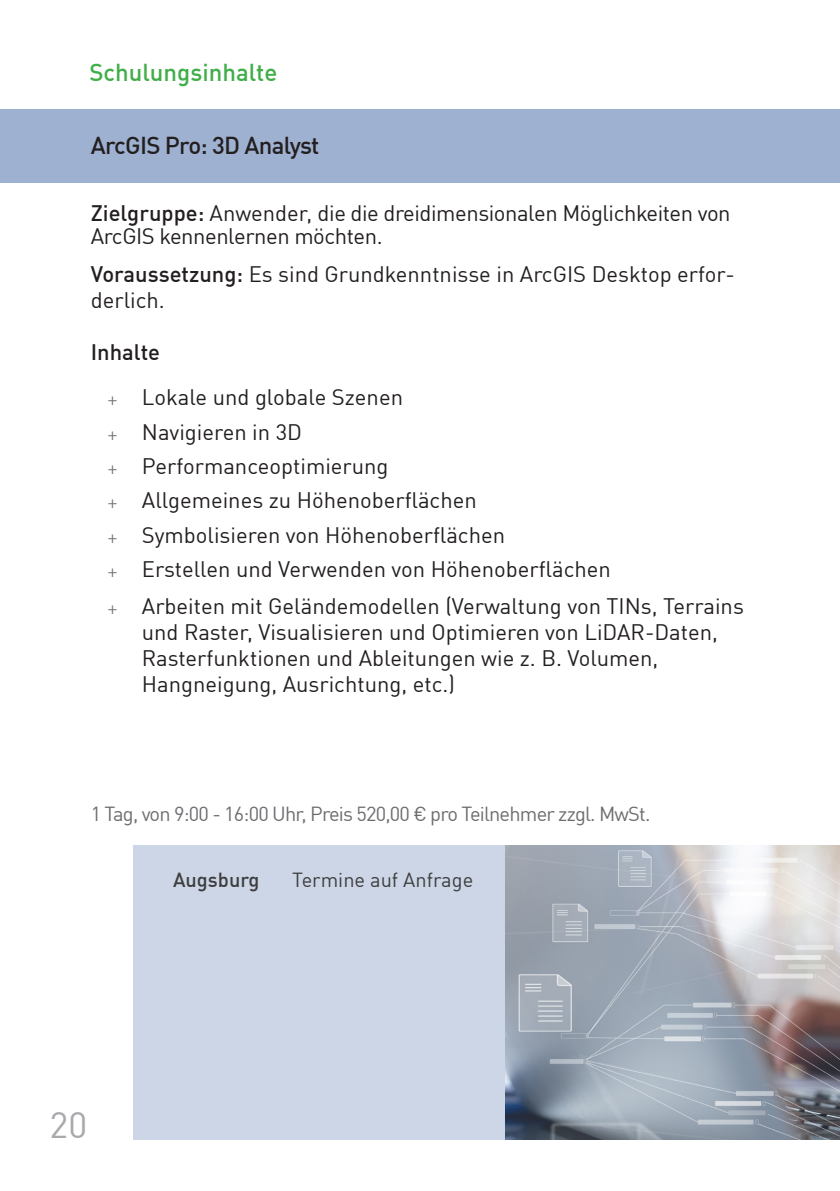
<style>
.page{position:relative;width:840px;height:1191px;background:#fff}
.page>*{position:absolute;margin:0;border:0;box-sizing:border-box;transform-origin:0 0}
.t1{font:36px "DIN Offc";color:#a8a9ad}
.t2{font:500 24px "DIN Offc";letter-spacing:-.03em;color:#231f20}
.t3{font:500 24px "DIN Offc";color:#40ae49}
.t4{font:22px/34.4px "DIN Offc";color:#231f20}
.t5{font:22px/23px "DIN Offc";letter-spacing:-.02em;color:#231f20}
.t6{font:20px "DIN Offc";letter-spacing:-.04em;color:#6c6d70}
.t7{font:20px "DIN Offc";color:#3e3e3f}
.t8{font:500 20px "DIN Offc";color:#3e3e3f}
.s1{font-weight:500}
.s2{font-family:"Myriad Pro";font-size:16px;color:#6c6d70}
</style>
<div class="page">
<div style="left:0;top:109px;width:839px;height:74px;background:#9fb1d1"></div>
<div style="left:133px;top:845px;width:706px;height:295px;background:#cdd6e7"></div>
<img style="left:505px;top:845px;width:334px;height:295px">
<p class="t3" style="left:89px;top:57px;width:189px">Schulungsinhalte</p>
<p class="t2" style="left:91px;top:130px;width:230px">ArcGIS Pro: 3D Analyst</p>
<p class="t5" style="left:91px;top:201px;width:641px"><span class="s1">Zielgruppe:</span> Anwender, die die dreidimensionalen Möglichkeiten von<br>ArcGIS kennenlernen möchten.</p>
<p class="t4" style="left:91px;top:260px;width:645px;line-height:26.4px"><span class="s1">Voraussetzung:</span> Es sind Grundkenntnisse in ArcGIS Desktop erfor&shy;derlich.</p>
<p class="t4" style="left:108px;top:328px;width:296px;line-height:45.6px;text-indent:-17px"><span class="s1">Inhalte<br></span><span class="s2">+</span> Lokale und globale Szenen</p>
<p class="t4" style="left:108px;top:414px;width:504px"><span class="s2">+</span> Navigieren in 3D<br><span class="s2">+</span> Performanceoptimierung<br><span class="s2">+</span> Allgemeines zu Höhenoberflächen<br><span class="s2">+</span> Symbolisieren von Höhenoberflächen<br><span class="s2">+</span> Erstellen und Verwenden von Höhenoberflächen</p>
<p class="t4" style="left:142px;top:593px;width:603px;line-height:26px;text-indent:-34px"><span class="s2">+</span> Arbeiten mit Geländemodellen (Verwaltung von TINs, Terrains und Raster, Visualisieren und Optimieren von LiDAR-Daten, Rasterfunktionen und Ableitungen wie z. B. Volumen, Hangneigung, Ausrichtung, etc.)</p>
<p class="t6" style="left:91px;top:801px;width:561px">1 Tag, von 9:00 - 16:00 Uhr, Preis 520,00 € pro Teilnehmer zzgl. MwSt.</p>
<h1 class="t1" style="left:50px;top:1102px;width:39px">20</h1>
<p class="t8" style="left:173px;top:867px;width:88px">Augsburg</p>
<p class="t7" style="left:292px;top:867px;width:182px">Termine auf Anfrage</p>
</div>
